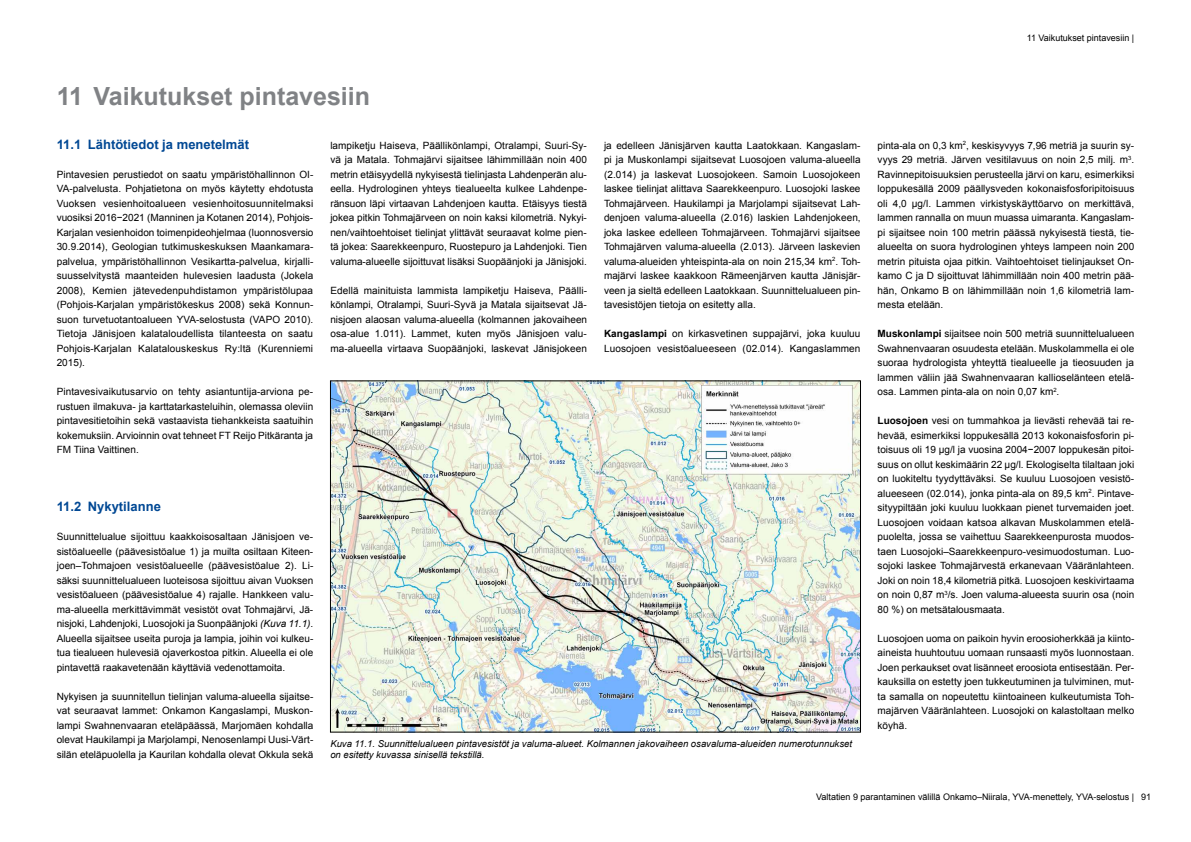
<style>
.page{position:relative;width:1191px;height:842px;background:#fff}
.page>*{position:absolute;margin:0;border:0;box-sizing:border-box;transform-origin:0 0}
.t1{font:700 25px "Arial";color:#808285}
.t2{font:700 13px "Arial";color:#014894}
.t3{font:10px/14.5px "Arial";color:#000;text-align:justify}
.t4{font:italic 9.5px/11px "Arial";color:#000}
.t5{font:9px "Arial";color:#000}
.s1{font-weight:700}
.s2{font-style:italic}
</style>
<div class="page">
<img style="left:332px;top:383px;width:526px;height:347px">
<p class="t5" style="left:1026px;top:32px;width:109px">11 Vaikutukset pintavesiin |</p>
<h1 class="t1" style="left:57px;top:80px;width:315px">11 Vaikutukset pintavesiin</h1>
<p class="t3" style="left:330px;top:138px;width:258px">lampiketju Haiseva, Päällikönlampi, Otralampi, Suuri-Sy&shy;vä ja Matala. Tohmajärvi sijaitsee lähimmillään noin 400 metrin etäisyydellä nykyisestä tielinjasta Lahdenperän alu&shy;eella. Hydrologinen yhteys tiealueelta kulkee Lahdenpe&shy;ränsuon läpi virtaavan Lahdenjoen kautta. Etäisyys tiestä jokea pitkin Tohmajärveen on noin kaksi kilometriä. Nykyi&shy;nen/vaihtoehtoiset tielinjat ylittävät seuraavat kolme pien&shy;tä jokea: Saarekkeenpuro, Ruostepuro ja Lahdenjoki. Tien valuma-alueelle sijoittuvat lisäksi Suopäänjoki ja Jänisjoki.</p>
<p class="t3" style="left:330px;top:283px;width:258px">Edellä mainituista lammista lampiketju Haiseva, Päälli&shy;könlampi, Otralampi, Suuri-Syvä ja Matala sijaitsevat Jä&shy;nisjoen alaosan valuma-alueella (kolmannen jakovaiheen osa-alue 1.011). Lammet, kuten myös Jänisjoen valu&shy;ma-alueella virtaava Suopäänjoki, laskevat Jänisjokeen</p>
<h2 class="t2" style="left:57px;top:135px;width:194px">11.1 Lähtötiedot ja menetelmät</h2>
<p class="t3" style="left:57px;top:167px;width:258px">Pintavesien perustiedot on saatu ympäristöhallinnon OI-VA-palvelusta. Pohjatietona on myös käytetty ehdotusta Vuoksen vesienhoitoalueen vesienhoitosuunnitelmaksi vuosiksi 2016−2021 (Manninen ja Kotanen 2014), Pohjois-Karjalan vesienhoidon toimenpideohjelmaa (luonnosversio 30.9.2014), Geologian tutkimuskeskuksen Maankamara&shy;palvelua, ympäristöhallinnon Vesikartta-palvelua, kirjalli&shy;suusselvitystä maanteiden hulevesien laadusta (Jokela 2008), Kemien jätevedenpuhdistamon ympäristölupaa (Pohjois-Karjalan ympäristökeskus 2008) sekä Konnun&shy;suon turvetuotantoalueen YVA-selostusta (VAPO 2010).<br>Tietoja Jänisjoen kalataloudellista tilanteesta on saatu Pohjois-Karjalan Kalatalouskeskus Ry:ltä (Kurenniemi 2015).</p>
<p class="t3" style="left:57px;top:385px;width:258px">Pintavesivaikutusarvio on tehty asiantuntija-arviona pe&shy;rustuen ilmakuva- ja karttatarkasteluihin, olemassa oleviin pintavesitietoihin sekä vastaavista tiehankkeista saatuihin kokemuksiin. Arvioinnin ovat tehneet FT Reijo Pitkäranta ja FM Tiina Vaittinen.</p>
<p class="t3" style="left:604px;top:138px;width:258px">ja edelleen Jänisjärven kautta Laatokkaan. Kangaslam&shy;pi ja Muskonlampi sijaitsevat Luosojoen valuma-alueella (2.014) ja laskevat Luosojokeen. Samoin Luosojokeen laskee tielinjat alittava Saarekkeenpuro. Luosojoki laskee Tohmajärveen. Haukilampi ja Marjolampi sijaitsevat Lah&shy;denjoen valuma-alueella (2.016) laskien Lahdenjokeen, joka laskee edelleen Tohmajärveen. Tohmajärvi sijaitsee Tohmajärven valuma-alueella (2.013). Järveen laskevien valuma-alueiden yhteispinta-ala on noin 215,34 km<sup>2</sup>. Toh&shy;majärvi laskee kaakkoon Rämeenjärven kautta Jänisjär&shy;veen ja sieltä edelleen Laatokkaan. Suunnittelualueen pin&shy;tavesistöjen tietoja on esitetty alla.</p>
<p class="t3" style="left:604px;top:327px;width:258px"><span class="s1">Kangaslampi</span> on kirkasvetinen suppajärvi, joka kuuluu<br>Luosojoen vesistöalueeseen (02.014). Kangaslammen</p>
<h2 class="t2" style="left:57px;top:498px;width:106px">11.2 Nykytilanne</h2>
<p class="t3" style="left:57px;top:530px;width:258px">Suunnittelualue sijoittuu kaakkoisosaltaan Jänisjoen ve&shy;sistöalueelle (päävesistöalue 1) ja muilta osiltaan Kiteen&shy;joen–Tohmajoen vesistöalueelle (päävesistöalue 2). Li&shy;säksi suunnittelualueen luoteisosa sijoittuu aivan Vuoksen vesistöalueen (päävesistöalue 4) rajalle. Hankkeen valu&shy;ma-alueella merkittävimmät vesistöt ovat Tohmajärvi, Jä&shy;nisjoki, Lahdenjoki, Luosojoki ja Suonpäänjoki <span class="s2">(Kuva 11.1)</span>.<br>Alueella sijaitsee useita puroja ja lampia, joihin voi kulkeu&shy;tua tiealueen hulevesiä ojaverkostoa pitkin. Alueella ei ole pintavettä raakavetenään käyttäviä vedenottamoita.</p>
<p class="t3" style="left:57px;top:689px;width:258px">Nykyisen ja suunnitellun tielinjan valuma-alueella sijaitse&shy;vat seuraavat lammet: Onkamon Kangaslampi, Muskon&shy;lampi Swahnenvaaran eteläpäässä, Marjomäen kohdalla olevat Haukilampi ja Marjolampi, Nenosenlampi Uusi-Värt&shy;silän eteläpuolella ja Kaurilan kohdalla olevat Okkula sekä</p>
<p class="t4" style="left:330px;top:738px;width:523px">Kuva 11.1. Suunnittelualueen pintavesistöt ja valuma-alueet. Kolmannen jakovaiheen osavaluma-alueiden numerotunnukset on esitetty kuvassa sinisellä tekstillä.</p>
<p class="t3" style="left:877px;top:138px;width:258px">pinta-ala on 0,3 km<sup>2</sup>, keskisyvyys 7,96 metriä ja suurin sy&shy;vyys 29 metriä. Järven vesitilavuus on noin 2,5 milj. m<sup>3</sup>.<br>Ravinnepitoisuuksien perusteella järvi on karu, esimerkiksi loppukesällä 2009 päällysveden kokonaisfosforipitoisuus oli 4,0 µg/l. Lammen virkistyskäyttöarvo on merkittävä, lammen rannalla on muun muassa uimaranta. Kangaslam&shy;pi sijaitsee noin 100 metrin päässä nykyisestä tiestä, tie&shy;alueelta on suora hydrologinen yhteys lampeen noin 200 metrin pituista ojaa pitkin. Vaihtoehtoiset tielinjaukset On&shy;kamo C ja D sijoittuvat lähimmillään noin 400 metrin pää&shy;hän, Onkamo B on lähimmillään noin 1,6 kilometriä lam&shy;mesta etelään.</p>
<p class="t3" style="left:877px;top:327px;width:258px"><span class="s1">Muskonlampi</span> sijaitsee noin 500 metriä suunnittelualueen Swahnenvaaran osuudesta etelään. Muskolammella ei ole suoraa hydrologista yhteyttä tiealueelle ja tieosuuden ja lammen väliin jää Swahnenvaaran kallioselänteen etelä&shy;osa. Lammen pinta-ala on noin 0,07 km<sup>2</sup>.</p>
<p class="t3" style="left:877px;top:414px;width:258px"><span class="s1">Luosojoen</span> vesi on tummahkoa ja lievästi rehevää tai re&shy;hevää, esimerkiksi loppukesällä 2013 kokonaisfosforin pi&shy;toisuus oli 19 µg/l ja vuosina 2004−2007 loppukesän pitoi&shy;suus on ollut keskimäärin 22 µg/l. Ekologiselta tilaltaan joki on luokiteltu tyydyttäväksi. Se kuuluu Luosojoen vesistö&shy;alueeseen (02.014), jonka pinta-ala on 89,5 km<sup>2</sup>. Pintave&shy;sityypiltään joki kuuluu luokkaan pienet turvemaiden joet.<br>Luosojoen voidaan katsoa alkavan Muskolammen etelä&shy;puolelta, jossa se vaihettuu Saarekkeenpurosta muodos&shy;taen Luosojoki–Saarekkeenpuro-vesimuodostuman. Luo&shy;sojoki laskee Tohmajärvestä erkanevaan Vääränlahteen.<br>Joki on noin 18,4 kilometriä pitkä. Luosojoen keskivirtaama on noin 0,87 m<sup>3</sup>/s. Joen valuma-alueesta suurin osa (noin 80 %) on metsätalousmaata.</p>
<p class="t3" style="left:877px;top:631px;width:258px">Luosojoen uoma on paikoin hyvin eroosioherkkää ja kiinto&shy;aineista huuhtoutuu uomaan runsaasti myös luonnostaan.<br>Joen perkaukset ovat lisänneet eroosiota entisestään. Per&shy;kauksilla on estetty joen tukkeutuminen ja tulviminen, mut&shy;ta samalla on nopeutettu kiintoaineen kulkeutumista Toh&shy;majärven Vääränlahteen. Luosojoki on kalastoltaan melko köyhä.</p>
<p class="t5" style="left:816px;top:791px;width:336px">Valtatien 9 parantaminen välillä Onkamo–Niirala, YVA-menettely, YVA-selostus | 91</p>
</div>
